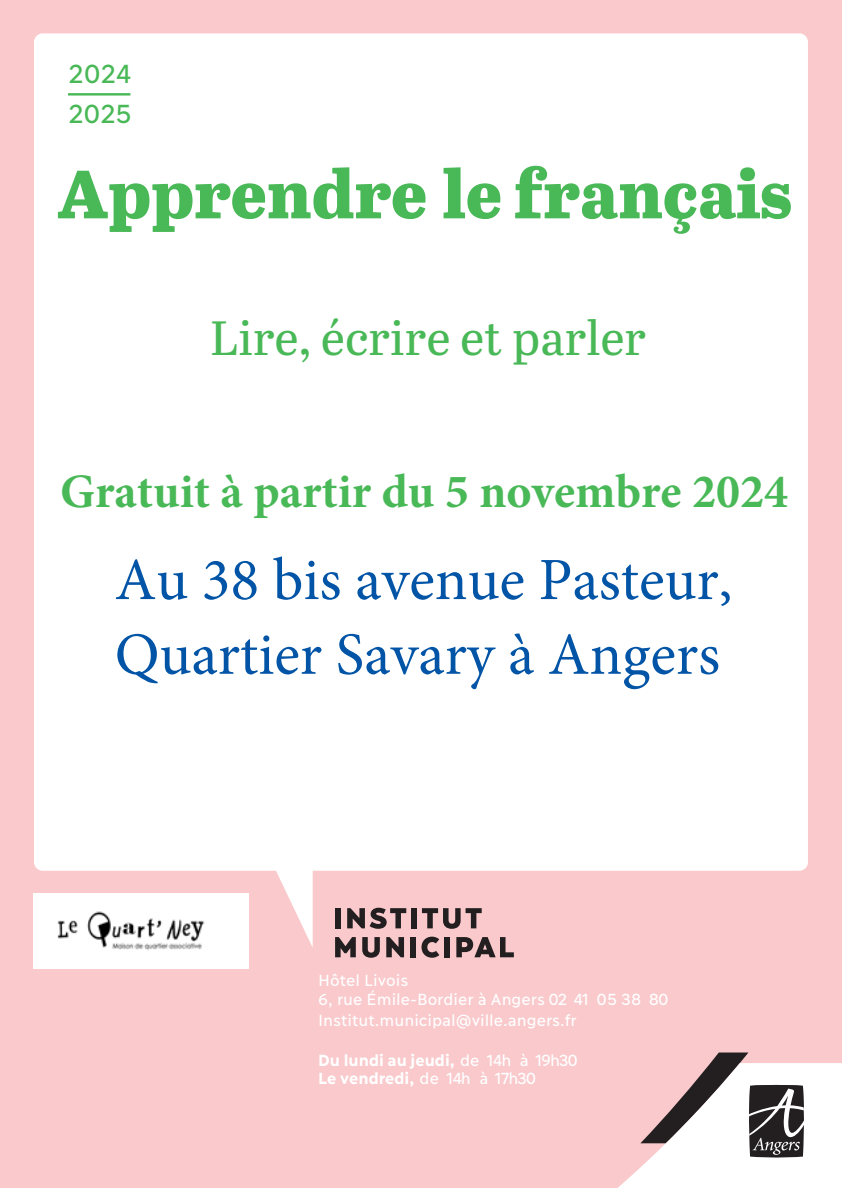
<style>
.page{position:relative;width:842px;height:1191px;background:#fff}
.page>*{position:absolute;margin:0;border:0;box-sizing:border-box;transform-origin:0 0}
.t1{font:800 68px "Abril Text";color:#49b857}
.t2{font:60px/74.6px "Minion Pro";color:#0154a6}
.t3{font:700 48px "Minion Pro";color:#49b857}
.t4{font:48px "Abril Text";color:#49b857}
.t5{font:26px "Ilisarniq";color:#49b857}
.t6{font:16px/19.2px "Ilisarniq";color:#fff}
.t7{font:700 16px/18.6px "Ilisarniq";color:#fff}
.s1{font-weight:400}
</style>
<div class="page">
<div style="left:0;top:0;width:842px;height:1188px;background:#f9c9cc"></div>
<div style="left:34px;top:33px;width:774px;height:914px;background:#fff"></div>
<hr style="left:68px;top:93px;width:62px;height:3px;background:#49b857">
<div style="left:335px;top:908px;width:6px;height:20px;background:#231f20"></div>
<svg style="left:347px;top:907px;width:59px;height:21px"></svg>
<div style="left:411px;top:908px;width:6px;height:20px;background:#231f20"></div>
<svg style="left:422px;top:908px;width:60px;height:20px"></svg>
<svg style="left:335px;top:937px;width:21px;height:20px"></svg>
<svg style="left:362px;top:937px;width:18px;height:20px"></svg>
<svg style="left:386px;top:937px;width:18px;height:20px"></svg>
<div style="left:411px;top:937px;width:5px;height:20px;background:#231f20"></div>
<svg style="left:421px;top:936px;width:18px;height:21px"></svg>
<div style="left:444px;top:937px;width:6px;height:20px;background:#231f20"></div>
<svg style="left:456px;top:937px;width:58px;height:20px"></svg>
<svg style="left:618px;top:1052px;width:224px;height:136px"></svg>
<img style="left:33px;top:893px;width:215px;height:75px">
<p class="t5" style="left:69px;top:54px;width:64px">2024</p>
<p class="t5" style="left:68px;top:94px;width:65px">2025</p>
<p class="t1" style="left:58px;top:144px;width:736px">Apprendre le français</p>
<p class="t4" style="left:210px;top:303px;width:438px">Lire, écrire et parler</p>
<h3 class="t3" style="left:60px;top:458px;width:729px">Gratuit à partir du 5 novembre 2024</h3>
<h2 class="t2" style="left:115px;top:543px;width:619px">Au 38 bis avenue Pasteur,<br>Quartier Savary à Angers</h2>
<p class="t6" style="left:318px;top:969px;width:352px">Hôtel Livois<br>6, rue Émile-Bordier à Angers 02 41 05 38 80</p>
<p class="t6" style="left:318px;top:1009px;width:260px">Institut.municipal@ville.angers.fr</p>
<p class="t7" style="left:318px;top:1050px;width:261px">Du lundi au jeudi, <span class="s1">de 14h à 19h30<br></span>Le vendredi, <span class="s1">de 14h à 17h30</span></p>
</div>
